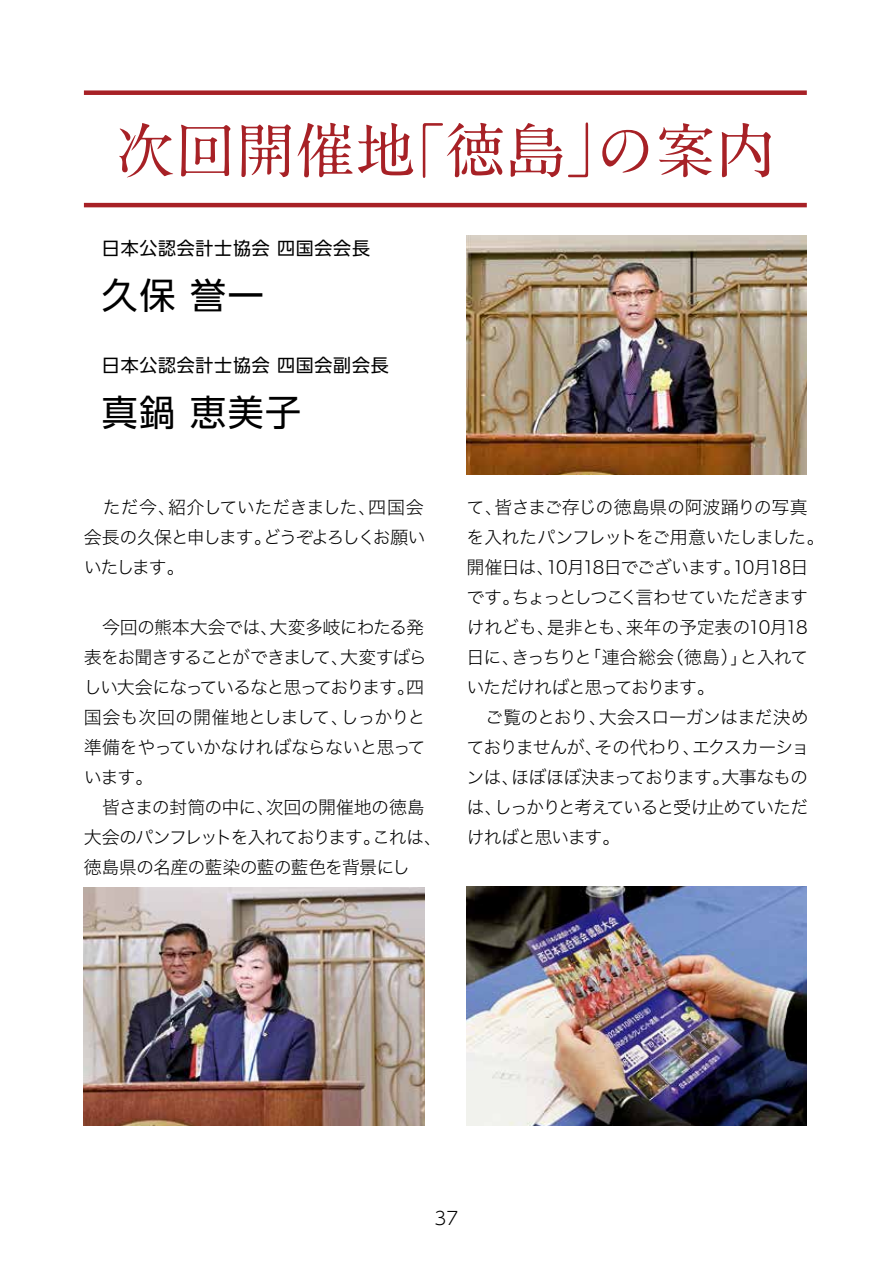
<style>
.page{position:relative;width:893px;height:1263px;background:#fff}
.page>*{position:absolute;margin:0;border:0;box-sizing:border-box;transform-origin:0 0}
.t1{font:700 60px "A1 Mincho Std";color:#a72126}
.t2{font:36px "UD Shin Go NT Pro";letter-spacing:.04em;color:#000}
.t3{font:18px/30px "Hira Kaku Pro N W2";letter-spacing:-.055em;color:#000}
.t4{font:18px "UD Shin Go NT Pro";letter-spacing:.04em;color:#000}
.t5{font:300 18px "UD Shin Go NT Pro";color:#000}
</style>
<div class="page">
<div style="left:84px;top:90px;width:723px;height:5px;background:#a72126"></div>
<hr style="left:84px;top:203px;width:723px;height:4px;background:#a72126">
<img style="left:467px;top:236px;width:340px;height:238px">
<img style="left:467px;top:887px;width:340px;height:238px">
<img style="left:84px;top:887px;width:340px;height:238px">
<h1 class="t1" style="left:115px;top:102px;width:661px">次回開催地「徳島」の案内</h1>
<p class="t4" style="left:102px;top:234px;width:270px">日本公認会計士協会 四国会会長</p>
<h2 class="t2" style="left:102px;top:267px;width:163px">久保 誉一</h2>
<p class="t4" style="left:102px;top:350px;width:288px">日本公認会計士協会 四国会副会長</p>
<h2 class="t2" style="left:102px;top:383px;width:201px">真鍋 恵美子</h2>
<p class="t3" style="left:84px;top:491px;width:343px;text-align:justify">　ただ今、紹介していただきました、四国会会長の久保と申します。どうぞよろしくお願いいたします。</p>
<p class="t3" style="left:84px;top:611px;width:360px">　今回の熊本大会では、大変多岐にわたる発表をお聞きすることができまして、大変すばらしい大会になっているなと思っております。四国会も次回の開催地としまして、しっかりと準備をやっていかなければならないと思っています。<br>　皆さまの封筒の中に、次回の開催地の徳島大会のパンフレットを入れております。これは、徳島県の名産の藍染の藍の藍色を背景にし</p>
<p class="t3" style="left:467px;top:491px;width:360px">て、皆さまご存じの徳島県の阿波踊りの写真を入れたパンフレットをご用意いたしました。開催日は、10月18日でございます。10月18日です。ちょっとしつこく言わせていただきますけれども、是非とも、来年の予定表の10月18日に、きっちりと「連合総会（徳島）」と入れていただければと思っております。<br>　ご覧のとおり、大会スローガンはまだ決めておりませんが、その代わり、エクスカーションは、ほぼほぼ決まっております。大事なものは、しっかりと考えていると受け止めていただければと思います。</p>
<p class="t5" style="left:435px;top:1203px;width:25px">37</p>
</div>
